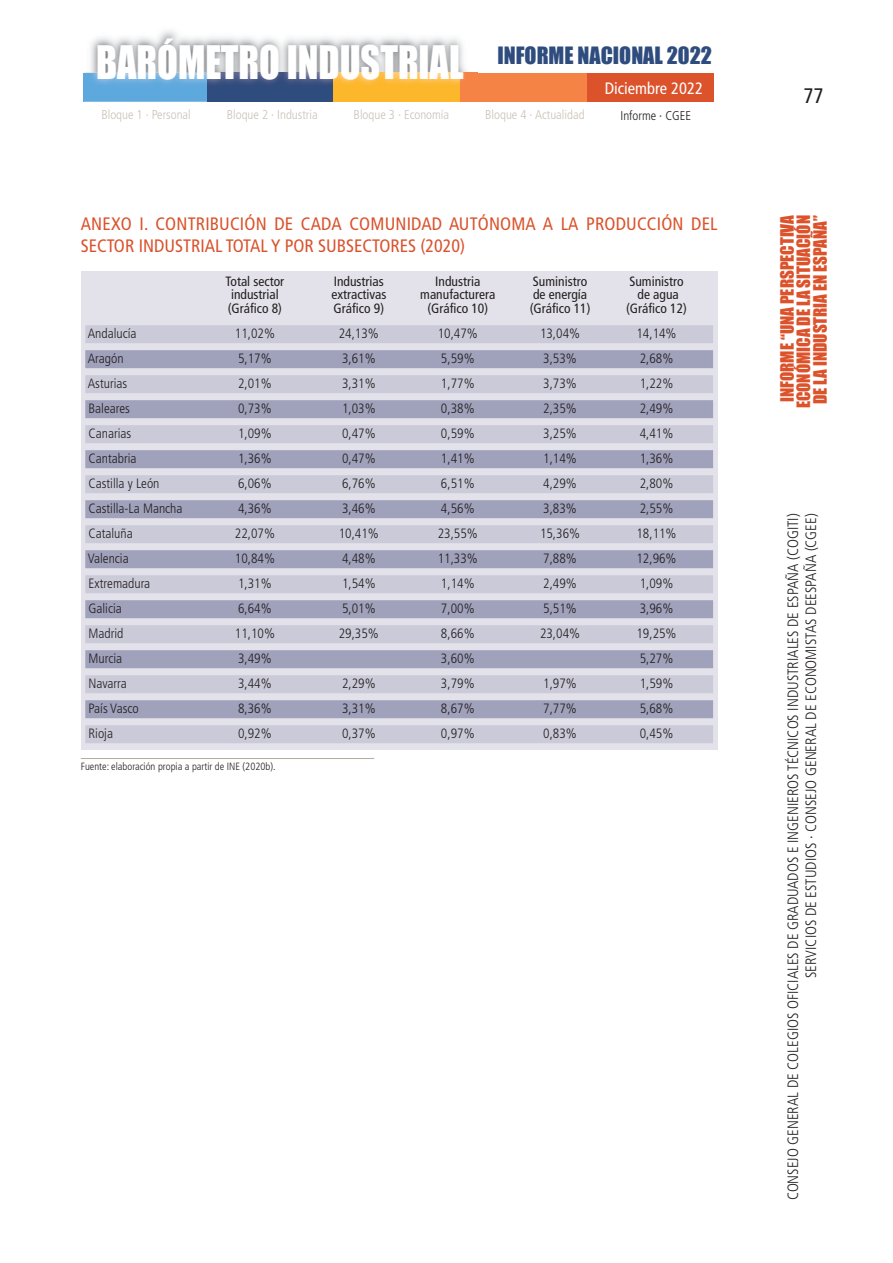
<style>
.page{position:relative;width:893px;height:1263px;background:#fff}
.page>*{position:absolute;margin:0;border:0;box-sizing:border-box;transform-origin:0 0}
.t1{font:42.75px "Impact";color:#fff;scale:.89 1}
.t2{font:22.05px "Impact";color:#2e4c7d}
.t3{font:condensed 21px "Frutiger";color:#231f20}
.t4{font:condensed 18px/21.6px "Frutiger";letter-spacing:.01em;color:#da522b}
.t5{font:17.1px/16.5px "Impact";color:#db522b;text-align:center}
.t6{font:condensed 16.5px "Frutiger";color:#fff}
.t7{font:300 condensed 15px/18px "Frutiger";color:#231f20;text-align:right}
.t8{font:300 condensed 13.5px "Frutiger";color:#231f20}
.t9{font:condensed 13.5px "Frutiger";color:#231f20}
.t10{font:300 condensed 12.75px "Frutiger";color:#cac2b8}
.t11{font:300 condensed 12.75px "Frutiger";color:#231f20}
.t12{font:300 condensed 10.5px "Frutiger";color:#231f20}
</style>
<div class="page">
<div style="left:460px;top:73px;width:127px;height:29px;background:#f58345"></div>
<div style="left:587px;top:73px;width:127px;height:29px;background:#db522b"></div>
<img style="left:84px;top:30px;width:393px;height:43px">
<img style="left:84px;top:73px;width:123px;height:29px">
<img style="left:207px;top:73px;width:257px;height:29px">
<div style="left:81px;top:271px;width:636px;height:479px;background:#e3e2ea"></div>
<div style="left:85px;top:325px;width:628px;height:18px;background:#cbcad8"></div>
<div style="left:85px;top:350px;width:628px;height:18px;background:#a0a1bb"></div>
<div style="left:85px;top:375px;width:628px;height:18px;background:#cbcad8"></div>
<div style="left:85px;top:400px;width:628px;height:18px;background:#a0a1bb"></div>
<div style="left:85px;top:425px;width:628px;height:18px;background:#cbcad8"></div>
<div style="left:85px;top:450px;width:628px;height:18px;background:#a0a1bb"></div>
<div style="left:85px;top:475px;width:628px;height:18px;background:#cbcad8"></div>
<div style="left:85px;top:500px;width:628px;height:18px;background:#a0a1bb"></div>
<div style="left:85px;top:525px;width:628px;height:18px;background:#cbcad8"></div>
<div style="left:85px;top:550px;width:628px;height:18px;background:#a0a1bb"></div>
<div style="left:85px;top:575px;width:628px;height:18px;background:#cbcad8"></div>
<div style="left:85px;top:600px;width:628px;height:18px;background:#a0a1bb"></div>
<div style="left:85px;top:625px;width:628px;height:18px;background:#cbcad8"></div>
<div style="left:85px;top:650px;width:628px;height:18px;background:#a0a1bb"></div>
<div style="left:85px;top:675px;width:628px;height:18px;background:#cbcad8"></div>
<div style="left:85px;top:700px;width:628px;height:18px;background:#a0a1bb"></div>
<div style="left:85px;top:725px;width:628px;height:18px;background:#cbcad8"></div>
<hr style="left:81px;top:758px;width:293px;height:1px;background:#b4aba2">
<h1 class="t1" style="left:96px;top:39px;width:414px">BARÓMETRO INDUSTRIAL</h1>
<p class="t10" style="left:101px;top:109px;width:91px">Bloque 1 · Personal</p>
<p class="t10" style="left:227px;top:109px;width:92px">Bloque 2 · Industria</p>
<p class="t10" style="left:354px;top:109px;width:97px">Bloque 3 · Economía</p>
<p class="t10" style="left:485px;top:109px;width:101px">Bloque 4 · Actualidad</p>
<p class="t11" style="left:620px;top:110px;width:72px">Informe · CGEE</p>
<h2 class="t2" style="left:497px;top:43px;width:216px">INFORME NACIONAL 2022</h2>
<p class="t6" style="left:605px;top:82px;width:100px">Diciembre 2022</p>
<h3 class="t4" style="left:81px;top:215px;width:638px">ANEXO I. CONTRIBUCIÓN DE CADA COMUNIDAD AUTÓNOMA A LA PRODUCCIÓN DEL<br>SECTOR INDUSTRIAL TOTAL Y POR SUBSECTORES (2020)</h3>
<p class="t9" style="left:226px;top:276px;width:60px">Total sector</p>
<p class="t9" style="left:334px;top:276px;width:52px">Industrias</p>
<p class="t9" style="left:435px;top:276px;width:47px">Industria</p>
<p class="t9" style="left:533px;top:276px;width:56px">Suministro</p>
<p class="t9" style="left:629px;top:276px;width:56px">Suministro</p>
<p class="t9" style="left:231px;top:289px;width:49px">industrial</p>
<p class="t9" style="left:331px;top:289px;width:56px">extractivas</p>
<p class="t9" style="left:420px;top:289px;width:77px">manufacturera</p>
<p class="t9" style="left:533px;top:289px;width:55px">de energía</p>
<p class="t9" style="left:637px;top:289px;width:43px">de agua</p>
<p class="t9" style="left:228px;top:303px;width:56px">(Gráfico 8)</p>
<p class="t9" style="left:334px;top:303px;width:52px">Gráfico 9)</p>
<p class="t9" style="left:427px;top:303px;width:62px">(Gráfico 10)</p>
<p class="t9" style="left:530px;top:303px;width:62px">(Gráfico 11)</p>
<p class="t9" style="left:626px;top:303px;width:62px">(Gráfico 12)</p>
<p class="t8" style="left:88px;top:328px;width:50px">Andalucía</p>
<p class="t8" style="left:235px;top:328px;width:42px">11,02%</p>
<p class="t8" style="left:339px;top:328px;width:42px">24,13%</p>
<p class="t8" style="left:438px;top:328px;width:42px">10,47%</p>
<p class="t8" style="left:540px;top:328px;width:42px">13,04%</p>
<p class="t8" style="left:636px;top:328px;width:42px">14,14%</p>
<p class="t8" style="left:88px;top:353px;width:37px">Aragón</p>
<p class="t8" style="left:238px;top:353px;width:35px">5,17%</p>
<p class="t8" style="left:342px;top:353px;width:35px">3,61%</p>
<p class="t8" style="left:441px;top:353px;width:35px">5,59%</p>
<p class="t8" style="left:543px;top:353px;width:35px">3,53%</p>
<p class="t8" style="left:640px;top:353px;width:35px">2,68%</p>
<p class="t8" style="left:88px;top:378px;width:41px">Asturias</p>
<p class="t8" style="left:238px;top:378px;width:35px">2,01%</p>
<p class="t8" style="left:342px;top:378px;width:35px">3,31%</p>
<p class="t8" style="left:441px;top:378px;width:35px">1,77%</p>
<p class="t8" style="left:543px;top:378px;width:35px">3,73%</p>
<p class="t8" style="left:640px;top:378px;width:35px">1,22%</p>
<p class="t8" style="left:89px;top:403px;width:43px">Baleares</p>
<p class="t8" style="left:238px;top:403px;width:35px">0,73%</p>
<p class="t8" style="left:342px;top:403px;width:35px">1,03%</p>
<p class="t8" style="left:441px;top:403px;width:35px">0,38%</p>
<p class="t8" style="left:543px;top:403px;width:35px">2,35%</p>
<p class="t8" style="left:640px;top:403px;width:35px">2,49%</p>
<p class="t8" style="left:89px;top:428px;width:44px">Canarias</p>
<p class="t8" style="left:238px;top:428px;width:35px">1,09%</p>
<p class="t8" style="left:342px;top:428px;width:35px">0,47%</p>
<p class="t8" style="left:441px;top:428px;width:35px">0,59%</p>
<p class="t8" style="left:543px;top:428px;width:35px">3,25%</p>
<p class="t8" style="left:640px;top:428px;width:35px">4,41%</p>
<p class="t8" style="left:89px;top:453px;width:49px">Cantabria</p>
<p class="t8" style="left:238px;top:453px;width:35px">1,36%</p>
<p class="t8" style="left:342px;top:453px;width:35px">0,47%</p>
<p class="t8" style="left:441px;top:453px;width:35px">1,41%</p>
<p class="t8" style="left:543px;top:453px;width:35px">1,14%</p>
<p class="t8" style="left:640px;top:453px;width:35px">1,36%</p>
<p class="t8" style="left:89px;top:478px;width:72px">Castilla y León</p>
<p class="t8" style="left:238px;top:478px;width:35px">6,06%</p>
<p class="t8" style="left:342px;top:478px;width:35px">6,76%</p>
<p class="t8" style="left:441px;top:478px;width:35px">6,51%</p>
<p class="t8" style="left:543px;top:478px;width:35px">4,29%</p>
<p class="t8" style="left:640px;top:478px;width:35px">2,80%</p>
<p class="t8" style="left:89px;top:503px;width:95px">Castilla-La Mancha</p>
<p class="t8" style="left:238px;top:503px;width:35px">4,36%</p>
<p class="t8" style="left:342px;top:503px;width:35px">3,46%</p>
<p class="t8" style="left:441px;top:503px;width:35px">4,56%</p>
<p class="t8" style="left:543px;top:503px;width:35px">3,83%</p>
<p class="t8" style="left:640px;top:503px;width:35px">2,55%</p>
<p class="t8" style="left:89px;top:528px;width:46px">Cataluña</p>
<p class="t8" style="left:235px;top:528px;width:42px">22,07%</p>
<p class="t8" style="left:339px;top:528px;width:42px">10,41%</p>
<p class="t8" style="left:438px;top:528px;width:42px">23,55%</p>
<p class="t8" style="left:540px;top:528px;width:42px">15,36%</p>
<p class="t8" style="left:636px;top:528px;width:42px">18,11%</p>
<p class="t8" style="left:88px;top:553px;width:42px">Valencia</p>
<p class="t8" style="left:235px;top:553px;width:42px">10,84%</p>
<p class="t8" style="left:342px;top:553px;width:35px">4,48%</p>
<p class="t8" style="left:438px;top:553px;width:42px">11,33%</p>
<p class="t8" style="left:543px;top:553px;width:35px">7,88%</p>
<p class="t8" style="left:636px;top:553px;width:42px">12,96%</p>
<p class="t8" style="left:89px;top:578px;width:63px">Extremadura</p>
<p class="t8" style="left:238px;top:578px;width:35px">1,31%</p>
<p class="t8" style="left:342px;top:578px;width:35px">1,54%</p>
<p class="t8" style="left:441px;top:578px;width:35px">1,14%</p>
<p class="t8" style="left:543px;top:578px;width:35px">2,49%</p>
<p class="t8" style="left:640px;top:578px;width:35px">1,09%</p>
<p class="t8" style="left:89px;top:603px;width:35px">Galicia</p>
<p class="t8" style="left:238px;top:603px;width:35px">6,64%</p>
<p class="t8" style="left:342px;top:603px;width:35px">5,01%</p>
<p class="t8" style="left:441px;top:603px;width:35px">7,00%</p>
<p class="t8" style="left:543px;top:603px;width:35px">5,51%</p>
<p class="t8" style="left:640px;top:603px;width:35px">3,96%</p>
<p class="t8" style="left:89px;top:628px;width:36px">Madrid</p>
<p class="t8" style="left:235px;top:628px;width:42px">11,10%</p>
<p class="t8" style="left:339px;top:628px;width:42px">29,35%</p>
<p class="t8" style="left:441px;top:628px;width:35px">8,66%</p>
<p class="t8" style="left:540px;top:628px;width:42px">23,04%</p>
<p class="t8" style="left:636px;top:628px;width:42px">19,25%</p>
<p class="t8" style="left:89px;top:653px;width:35px">Murcia</p>
<p class="t8" style="left:238px;top:653px;width:35px">3,49%</p>
<p class="t8" style="left:441px;top:653px;width:35px">3,60%</p>
<p class="t8" style="left:640px;top:653px;width:35px">5,27%</p>
<p class="t8" style="left:89px;top:678px;width:40px">Navarra</p>
<p class="t8" style="left:238px;top:678px;width:35px">3,44%</p>
<p class="t8" style="left:342px;top:678px;width:35px">2,29%</p>
<p class="t8" style="left:441px;top:678px;width:35px">3,79%</p>
<p class="t8" style="left:543px;top:678px;width:35px">1,97%</p>
<p class="t8" style="left:640px;top:678px;width:35px">1,59%</p>
<p class="t8" style="left:89px;top:703px;width:52px">País Vasco</p>
<p class="t8" style="left:238px;top:703px;width:35px">8,36%</p>
<p class="t8" style="left:342px;top:703px;width:35px">3,31%</p>
<p class="t8" style="left:441px;top:703px;width:35px">8,67%</p>
<p class="t8" style="left:543px;top:703px;width:35px">7,77%</p>
<p class="t8" style="left:640px;top:703px;width:35px">5,68%</p>
<p class="t8" style="left:89px;top:728px;width:26px">Rioja</p>
<p class="t8" style="left:238px;top:728px;width:35px">0,92%</p>
<p class="t8" style="left:342px;top:728px;width:35px">0,37%</p>
<p class="t8" style="left:441px;top:728px;width:35px">0,97%</p>
<p class="t8" style="left:543px;top:728px;width:35px">0,83%</p>
<p class="t8" style="left:640px;top:728px;width:35px">0,45%</p>
<p class="t12" style="left:81px;top:762px;width:196px">Fuente: elaboración propia a partir de INE (2020b).</p>
<h3 class="t3" style="left:803px;top:88px;width:22px">77</h3>
<p class="t5" style="left:779px;top:408px;width:195px;rotate:-90deg">INFORME “UNA PERSPECTIVA<br>ECONÓMICA DE LA SITUACIÓN<br>DE LA INDUSTRIA EN ESPAÑA”</p>
<p class="t7" style="left:785px;top:1200px;width:689px;rotate:-90deg">CONSEJO GENERAL DE COLEGIOS OFICIALES DE GRADUADOS E INGENIEROS TÉCNICOS INDUSTRIALES DE ESPAÑA (COGITI)<br>SERVICIOS DE ESTUDIOS · CONSEJO GENERAL DE ECONOMISTAS DEESPAÑA (CGEE)</p>
</div>
